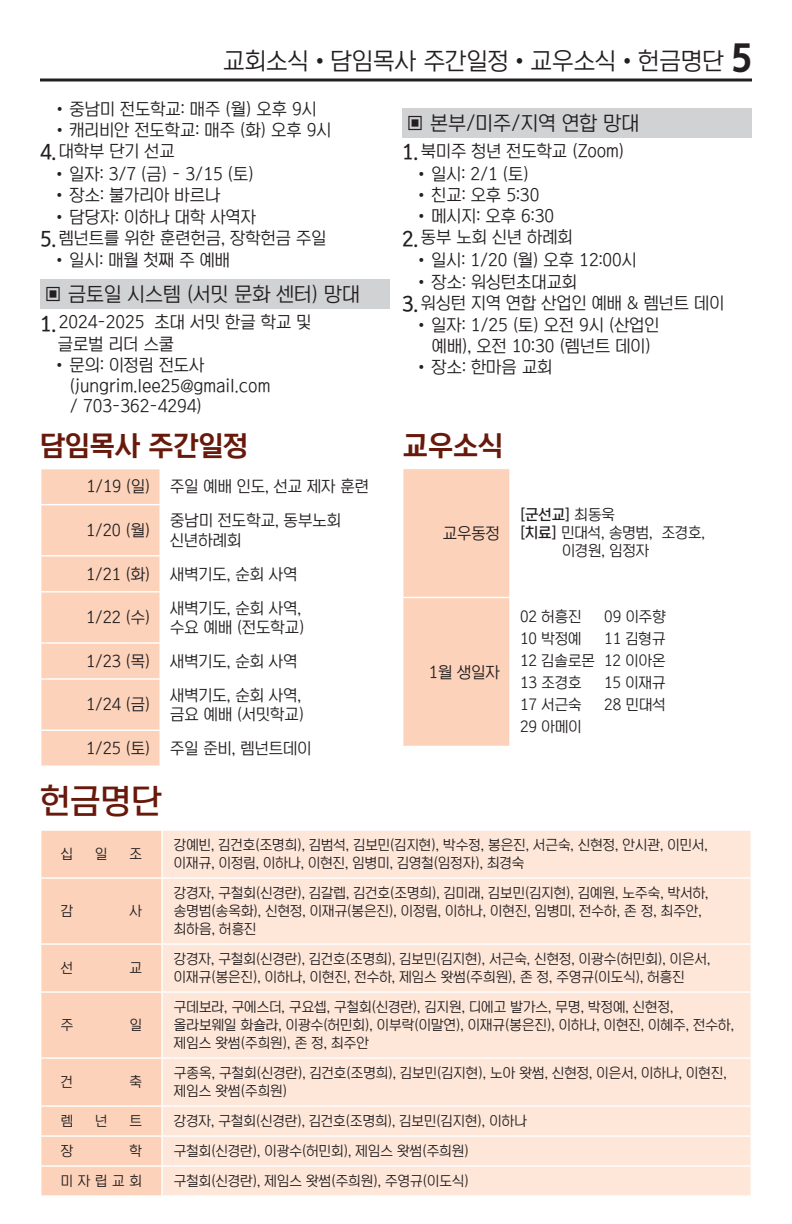
<style>
.page{position:relative;width:792px;height:1224px;background:#fff}
.page>*{position:absolute;margin:0;border:0;box-sizing:border-box;transform-origin:0 0}
.t1{font:34px "Korean TITGD2 R";color:#67190b}
.t2{font:28px "Korean TITGD3 R";color:#67190b}
.t3{font:24px "Korean TITGD1 R";color:#231f20}
.t4{font:20px "Korean TITGD1 R";color:#231f20}
.t5{font:17px/20.8px "Korean TITGD1 R";color:#231f20}
.t6{font:16px/19.2px "Korean TITGD1 R";color:#231f20}
.t7{font:15px/22px "Korean TITGD1 R";color:#231f20}
.t8{font:15px "Korean TITGD2 R";color:#231f20}
.t9{font:14px/18px "Korean TITGD1 R";color:#231f20}
.s1{font-family:"Korean TITGD4 R";font-size:36px}
.s2{font-family:"Korean TITGD2 R";font-size:20px}
.s3{font-family:"Korean TITGD1 R"}
.s4{font-family:"Korean TITGD2 R"}
</style>
<div class="page">
<hr style="left:40px;top:79px;width:712px;height:3px;background:#231f20">
<div style="left:40px;top:279px;width:350px;height:30px;background:#d1d2d4"></div>
<div style="left:41px;top:469px;width:119px;height:297px;background:#fcd2ba"></div>
<hr style="left:40px;top:504px;width:120px;height:1px;background:#fff">
<hr style="left:40px;top:555px;width:120px;height:2px;background:#fff">
<hr style="left:40px;top:591px;width:120px;height:2px;background:#fff">
<hr style="left:40px;top:642px;width:120px;height:2px;background:#fff">
<hr style="left:40px;top:678px;width:120px;height:2px;background:#fff">
<hr style="left:40px;top:730px;width:120px;height:1px;background:#fff">
<div style="left:403px;top:469px;width:106px;height:277px;background:#fcd2ba"></div>
<hr style="left:402px;top:597px;width:108px;height:1px;background:#fff">
<svg style="left:41px;top:831px;width:120px;height:364px;background:#fcd3bc"></svg>
<div style="left:163px;top:831px;width:588px;height:364px;background:#fee7d9"></div>
<hr style="left:40px;top:877px;width:122px;height:2px;background:#fff">
<hr style="left:40px;top:943px;width:122px;height:2px;background:#fff">
<hr style="left:40px;top:991px;width:122px;height:2px;background:#fff">
<hr style="left:40px;top:1057px;width:122px;height:2px;background:#fff">
<hr style="left:40px;top:1105px;width:122px;height:2px;background:#fff">
<hr style="left:162px;top:877px;width:590px;height:2px;background:#fff">
<hr style="left:162px;top:943px;width:590px;height:2px;background:#fff">
<hr style="left:162px;top:991px;width:590px;height:2px;background:#fff">
<hr style="left:162px;top:1057px;width:590px;height:2px;background:#fff">
<hr style="left:162px;top:1105px;width:590px;height:2px;background:#fff">
<hr style="left:40px;top:1135px;width:122px;height:2px;background:#fff">
<hr style="left:162px;top:1135px;width:590px;height:2px;background:#fff">
<hr style="left:40px;top:1165px;width:122px;height:2px;background:#fff">
<hr style="left:162px;top:1165px;width:590px;height:2px;background:#fff">
<div style="left:402px;top:108px;width:350px;height:30px;background:#d1d2d4"></div>
<h3 class="t3" style="left:223px;top:48px;width:530px">교회소식•담임목사 주간일정•교우소식•헌금명단 <span class="s1">5</span></h3>
<p class="t5" style="left:52px;top:98px;width:266px">•중남미 전도학교: 매주 (월) 오후 9시</p>
<p class="t5" style="left:40px;top:120px;width:293px;text-indent:12px">•캐리비안 전도학교: 매주 (화) 오후 9시<br><span class="s2">4.</span>대학부 단기 선교</p>
<p class="t5" style="left:52px;top:163px;width:203px">•일자: 3/7 (금) - 3/15 (토)</p>
<p class="t5" style="left:52px;top:185px;width:170px">•장소: 불가리아 바르나</p>
<p class="t5" style="left:40px;top:206px;width:288px;text-indent:12px">•담당자: 이하나 대학 사역자<br><span class="s2">5.</span>렘넌트를 위한 훈련헌금, 장학헌금 주일</p>
<p class="t5" style="left:52px;top:250px;width:180px">•일시: 매월 첫째 주 예배</p>
<h3 class="t4" style="left:44px;top:284px;width:317px">▣ 금토일 시스템 (서밋 문화 센터) 망대</h3>
<p class="t5" style="left:58px;top:311px;width:255px;line-height:21.8px;text-indent:-18px"><span class="s2">1.</span> 2024-2025 초대 서밋 한글 학교 및 글로벌 리더 스쿨</p>
<p class="t5" style="left:70px;top:355px;width:202px;text-indent:-18px">•문의: 이정림 전도사 (jungrim.lee25@gmail.com / 703-362-4294)</p>
<h2 class="t2" style="left:40px;top:431px;width:210px">담임목사 주간일정</h2>
<p class="t6" style="left:86px;top:477px;width:65px">1/19 (일)</p>
<p class="t6" style="left:170px;top:477px;width:200px">주일 예배 인도, 선교 제자 훈련</p>
<p class="t6" style="left:86px;top:521px;width:66px">1/20 (월)</p>
<p class="t6" style="left:170px;top:511px;width:173px">중남미 전도학교, 동부노회 신년하례회</p>
<p class="t6" style="left:86px;top:564px;width:66px">1/21 (화)</p>
<p class="t6" style="left:170px;top:564px;width:129px">새벽기도, 순회 사역</p>
<p class="t6" style="left:86px;top:608px;width:66px">1/22 (수)</p>
<p class="t6" style="left:170px;top:598px;width:136px">새벽기도, 순회 사역, 수요 예배 (전도학교)</p>
<p class="t6" style="left:86px;top:652px;width:66px">1/23 (목)</p>
<p class="t6" style="left:170px;top:652px;width:129px">새벽기도, 순회 사역</p>
<p class="t6" style="left:86px;top:695px;width:66px">1/24 (금)</p>
<p class="t6" style="left:170px;top:686px;width:135px">새벽기도, 순회 사역, 금요 예배 (서밋학교)</p>
<p class="t6" style="left:86px;top:739px;width:66px">1/25 (토)</p>
<p class="t6" style="left:170px;top:739px;width:143px">주일 준비, 렘넌트데이</p>
<h3 class="t4" style="left:406px;top:113px;width:235px">▣ 본부/미주/지역 연합 망대</h3>
<p class="t5" style="left:402px;top:110px;width:224px;line-height:27.4px;text-indent:7px">• 시간장로<br><span class="s2">1.</span>북미주 청년 전도학교 (Zoom)</p>
<p class="t5" style="left:414px;top:163px;width:116px">•일시: 2/1 (토)</p>
<p class="t5" style="left:414px;top:185px;width:127px">•친교: 오후 5:30</p>
<p class="t5" style="left:402px;top:206px;width:172px;text-align:center">•메시지: 오후 6:30<br><span class="s2">2.</span>동부 노회 신년 하례회</p>
<p class="t5" style="left:414px;top:250px;width:224px">•일시: 1/20 (월) 오후 12:00시</p>
<p class="t5" style="left:402px;top:271px;width:324px;text-indent:12px">•장소: 워싱턴초대교회<br><span class="s2">3.</span>워싱턴 지역 연합 산업인 예배 &amp; 렘넌트 데이</p>
<p class="t5" style="left:414px;top:315px;width:247px;text-align:center">•일자: 1/25 (토) 오전 9시 (산업인 예배), 오전 10:30 (렘넌트 데이)</p>
<p class="t5" style="left:414px;top:357px;width:140px">•장소: 한마음 교회</p>
<h2 class="t2" style="left:403px;top:431px;width:102px">교우소식</h2>
<p class="t8" style="left:520px;top:507px;width:97px">[군선교] <span class="s3">최동욱</span></p>
<p class="t7" style="left:562px;top:524px;width:145px;line-height:18px;text-indent:-42px"><span class="s4">[치료]</span> 민대석, 송명범, 조경호, 이경원, 임정자</p>
<p class="t6" style="left:443px;top:524px;width:59px">교우동정</p>
<p class="t7" style="left:520px;top:606px;width:63px">02 허흥진</p>
<p class="t7" style="left:604px;top:606px;width:63px">09 이주향</p>
<p class="t7" style="left:520px;top:628px;width:63px">10 박정예</p>
<p class="t7" style="left:520px;top:628px;width:147px;text-align:justify;text-indent:84px">11 김형규 12 김솔로몬 12 이아온 13 조경호</p>
<p class="t6" style="left:429px;top:663px;width:73px">1월 생일자</p>
<p class="t7" style="left:604px;top:672px;width:63px">15 이재규</p>
<p class="t7" style="left:520px;top:694px;width:63px">17 서근숙</p>
<p class="t7" style="left:604px;top:694px;width:63px">28 민대석</p>
<p class="t7" style="left:520px;top:716px;width:63px">29 아메이</p>
<h1 class="t1" style="left:40px;top:783px;width:123px">헌금명단</h1>
<p class="t9" style="left:61px;top:845px;width:14px">십</p>
<p class="t9" style="left:95px;top:845px;width:14px">일</p>
<p class="t9" style="left:129px;top:845px;width:14px">조</p>
<p class="t9" style="left:174px;top:836px;width:535px">강예빈, 김건호(조명희), 김범석, 김보민(김지현), 박수정, 봉은진, 서근숙, 신현정, 안시관, 이민서, 이재규, 이정림, 이하나, 이현진, 임병미, 김영철(임정자), 최경숙</p>
<p class="t9" style="left:61px;top:902px;width:14px">감</p>
<p class="t9" style="left:129px;top:902px;width:14px">사</p>
<p class="t9" style="left:174px;top:884px;width:536px">강경자, 구철회(신경란), 김갈렙, 김건호(조명희), 김미래, 김보민(김지현), 김예원, 노주숙, 박서하, 송명범(송옥화), 신현정, 이재규(봉은진), 이정림, 이하나, 이현진, 임병미, 전수하, 존 정, 최주안, 최하음, 허흥진</p>
<p class="t9" style="left:61px;top:959px;width:14px">선</p>
<p class="t9" style="left:129px;top:959px;width:14px">교</p>
<p class="t9" style="left:174px;top:950px;width:538px">강경자, 구철회(신경란), 김건호(조명희), 김보민(김지현), 서근숙, 신현정, 이광수(허민회), 이은서, 이재규(봉은진), 이하나, 이현진, 전수하, 제임스 왓썸(주희원), 존 정, 주영규(이도식), 허흥진</p>
<p class="t9" style="left:61px;top:1016px;width:14px">주</p>
<p class="t9" style="left:130px;top:1016px;width:14px">일</p>
<p class="t9" style="left:174px;top:998px;width:561px">구데보라, 구에스더, 구요셉, 구철회(신경란), 김지원, 디에고 발가스, 무명, 박정예, 신현정, 올라보웨일 화숄라, 이광수(허민회), 이부락(이말연), 이재규(봉은진), 이하나, 이현진, 이혜주, 전수하, 제임스 왓썸(주희원), 존 정, 최주안</p>
<p class="t9" style="left:61px;top:1073px;width:14px">건</p>
<p class="t9" style="left:129px;top:1073px;width:14px">축</p>
<p class="t9" style="left:174px;top:1064px;width:554px">구종옥, 구철회(신경란), 김건호(조명희), 김보민(김지현), 노아 왓썸, 신현정, 이은서, 이하나, 이현진, 제임스 왓썸(주희원)</p>
<p class="t9" style="left:61px;top:1112px;width:14px">렘</p>
<p class="t9" style="left:95px;top:1112px;width:14px">넌</p>
<p class="t9" style="left:129px;top:1112px;width:14px">트</p>
<p class="t9" style="left:174px;top:1112px;width:354px">강경자, 구철회(신경란), 김건호(조명희), 김보민(김지현), 이하나</p>
<p class="t9" style="left:61px;top:1142px;width:14px">장</p>
<p class="t9" style="left:129px;top:1142px;width:14px">학</p>
<p class="t9" style="left:174px;top:1142px;width:296px">구철회(신경란), 이광수(허민회), 제임스 왓썸(주희원)</p>
<p class="t9" style="left:61px;top:1172px;width:83px">미자립교회</p>
<p class="t9" style="left:174px;top:1172px;width:296px">구철회(신경란), 제임스 왓썸(주희원), 주영규(이도식)</p>
</div>
